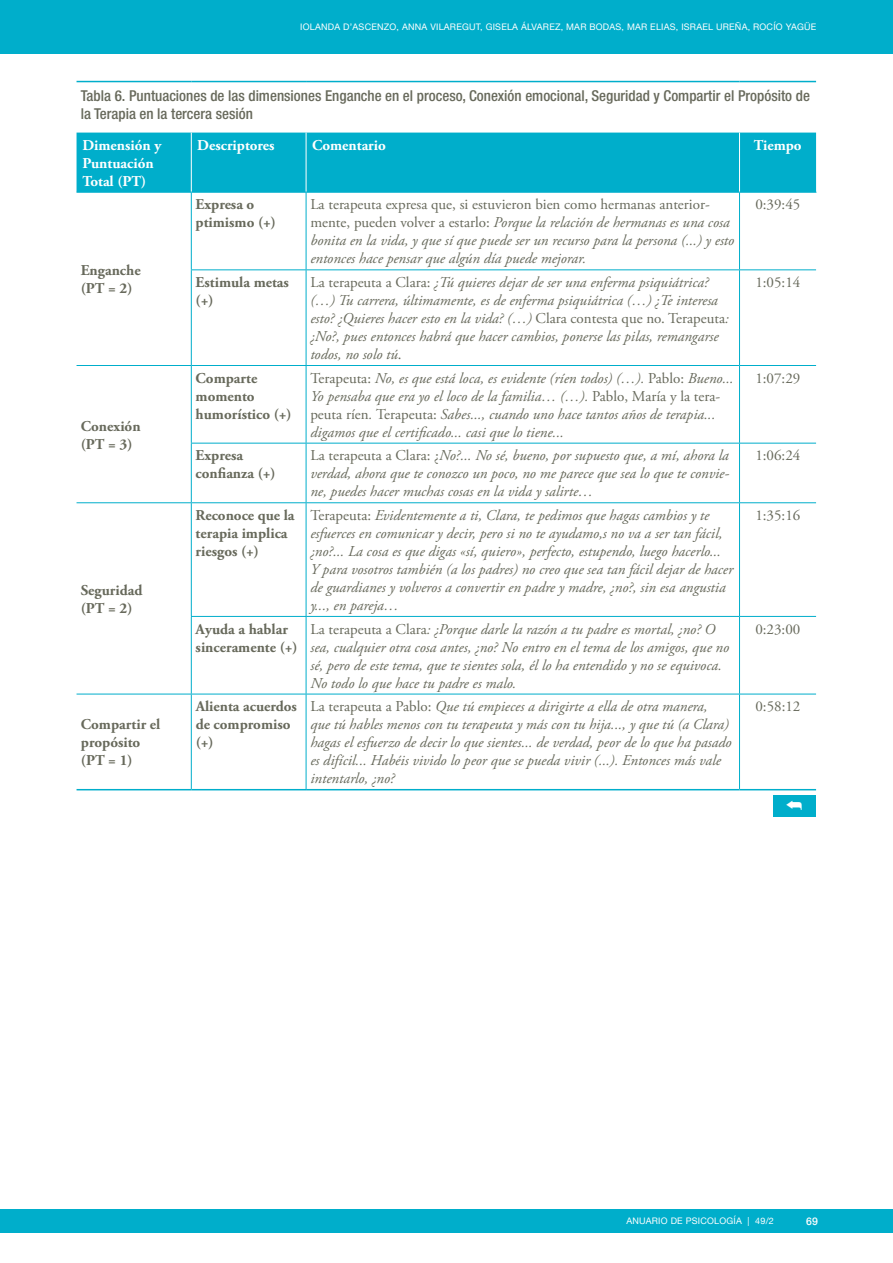
<style>
.page{position:relative;width:893px;height:1263px;background:#fff}
.page>*{position:absolute;margin:0;border:0;box-sizing:border-box;transform-origin:0 0}
.t1{font:italic 15px/18px "Adobe Garamond Pro";color:#67695b}
.t2{font:700 15px/18px "Adobe Garamond Pro";color:#67695b}
.t3{font:500 condensed 15px/18px "Helvetica Neue LT Std";color:#67695b}
.t4{font:700 15px/18px "Adobe Garamond Pro";color:#fff}
.t5{font:15px "Adobe Garamond Pro";color:#67695b}
.t6{font:500 10.5px "Helvetica Neue";color:#fff}
.t7{font:9px "Helvetica Neue";letter-spacing:.025em;color:#fff}
.s1{font-style:normal}
</style>
<div class="page">
<div style="left:0;top:0;width:893px;height:54px;background:#00aecb"></div>
<div style="left:0;top:1209px;width:893px;height:23px;background:#00aecb"></div>
<div style="left:77px;top:133px;width:739px;height:59px;background:#00aecb"></div>
<hr style="left:191px;top:133px;width:1px;height:59px;background:#fff">
<hr style="left:306px;top:133px;width:1px;height:59px;background:#fff">
<hr style="left:739px;top:133px;width:1px;height:59px;background:#fff">
<hr style="left:191px;top:269px;width:115px;height:1px;background:#00aecb">
<hr style="left:306px;top:269px;width:433px;height:1px;background:#00aecb">
<hr style="left:739px;top:269px;width:77px;height:1px;background:#00aecb">
<hr style="left:77px;top:365px;width:114px;height:1px;background:#00aecb">
<hr style="left:191px;top:365px;width:115px;height:1px;background:#00aecb">
<hr style="left:306px;top:365px;width:433px;height:1px;background:#00aecb">
<hr style="left:739px;top:365px;width:77px;height:1px;background:#00aecb">
<hr style="left:191px;top:443px;width:115px;height:1px;background:#00aecb">
<hr style="left:306px;top:443px;width:433px;height:1px;background:#00aecb">
<hr style="left:739px;top:443px;width:77px;height:1px;background:#00aecb">
<hr style="left:77px;top:502px;width:114px;height:1px;background:#00aecb">
<hr style="left:191px;top:502px;width:115px;height:1px;background:#00aecb">
<hr style="left:306px;top:502px;width:433px;height:1px;background:#00aecb">
<hr style="left:739px;top:502px;width:77px;height:1px;background:#00aecb">
<hr style="left:191px;top:616px;width:115px;height:1px;background:#00aecb">
<hr style="left:306px;top:616px;width:433px;height:1px;background:#00aecb">
<hr style="left:739px;top:616px;width:77px;height:1px;background:#00aecb">
<hr style="left:77px;top:694px;width:114px;height:1px;background:#00aecb">
<hr style="left:191px;top:694px;width:115px;height:1px;background:#00aecb">
<hr style="left:306px;top:694px;width:433px;height:1px;background:#00aecb">
<hr style="left:739px;top:694px;width:77px;height:1px;background:#00aecb">
<hr style="left:77px;top:81px;width:114px;height:1px;background:#00aecb">
<hr style="left:191px;top:81px;width:115px;height:1px;background:#00aecb">
<hr style="left:306px;top:81px;width:433px;height:1px;background:#00aecb">
<hr style="left:739px;top:81px;width:77px;height:1px;background:#00aecb">
<hr style="left:77px;top:192px;width:114px;height:1px;background:#00aecb">
<hr style="left:191px;top:192px;width:115px;height:1px;background:#00aecb">
<hr style="left:306px;top:192px;width:433px;height:1px;background:#00aecb">
<hr style="left:739px;top:192px;width:77px;height:1px;background:#00aecb">
<hr style="left:77px;top:789px;width:114px;height:1px;background:#00aecb">
<hr style="left:191px;top:789px;width:115px;height:1px;background:#00aecb">
<hr style="left:306px;top:789px;width:433px;height:1px;background:#00aecb">
<hr style="left:739px;top:789px;width:77px;height:1px;background:#00aecb">
<hr style="left:191px;top:193px;width:1px;height:76px;background:#00aecb">
<hr style="left:306px;top:193px;width:1px;height:76px;background:#00aecb">
<hr style="left:739px;top:193px;width:1px;height:76px;background:#00aecb">
<hr style="left:191px;top:270px;width:1px;height:95px;background:#00aecb">
<hr style="left:306px;top:270px;width:1px;height:95px;background:#00aecb">
<hr style="left:739px;top:270px;width:1px;height:95px;background:#00aecb">
<hr style="left:191px;top:366px;width:1px;height:77px;background:#00aecb">
<hr style="left:306px;top:366px;width:1px;height:77px;background:#00aecb">
<hr style="left:739px;top:366px;width:1px;height:77px;background:#00aecb">
<hr style="left:191px;top:443px;width:1px;height:59px;background:#00aecb">
<hr style="left:306px;top:443px;width:1px;height:59px;background:#00aecb">
<hr style="left:739px;top:443px;width:1px;height:59px;background:#00aecb">
<hr style="left:191px;top:503px;width:1px;height:113px;background:#00aecb">
<hr style="left:306px;top:503px;width:1px;height:113px;background:#00aecb">
<hr style="left:739px;top:503px;width:1px;height:113px;background:#00aecb">
<hr style="left:191px;top:617px;width:1px;height:77px;background:#00aecb">
<hr style="left:306px;top:617px;width:1px;height:77px;background:#00aecb">
<hr style="left:739px;top:617px;width:1px;height:77px;background:#00aecb">
<hr style="left:191px;top:694px;width:1px;height:95px;background:#00aecb">
<hr style="left:306px;top:694px;width:1px;height:95px;background:#00aecb">
<hr style="left:739px;top:694px;width:1px;height:95px;background:#00aecb">
<div style="left:773px;top:795px;width:42px;height:21px;background:#00aecb"></div>
<p class="t7" style="left:300px;top:20px;width:518px">IOLANDA D’ASCENZO, ANNA VILAREGUT, GISELA ÁLVAREZ, MAR BODAS, MAR ELIAS, ISRAEL UREÑA, ROCÍO YAGÜE</p>
<p class="t3" style="left:81px;top:86px;width:731px">Tabla 6. Puntuaciones de las dimensiones Enganche en el proceso, Conexión emocional, Seguridad y Compartir el Propósito de la Terapia en la tercera sesión</p>
<p class="t4" style="left:83px;top:136px;width:80px">Dimensión y<br>Puntuación<br>Total (PT)</p>
<p class="t4" style="left:197px;top:136px;width:79px">Descriptores</p>
<p class="t4" style="left:312px;top:136px;width:75px">Comentario</p>
<p class="t4" style="left:754px;top:136px;width:49px">Tiempo</p>
<p class="t2" style="left:81px;top:262px;width:61px">Enganche (PT = 2)</p>
<p class="t2" style="left:81px;top:417px;width:61px">Conexión (PT = 3)</p>
<p class="t2" style="left:81px;top:581px;width:63px">Seguridad (PT = 2)</p>
<p class="t2" style="left:81px;top:716px;width:81px">Compartir el propósito (PT = 1)</p>
<p class="t2" style="left:196px;top:196px;width:82px">Expresa o ptimismo (+)</p>
<p class="t1" style="left:310px;top:196px;width:425px"><span class="s1">La terapeuta expresa que, si estuvieron bien como hermanas anterior&shy;mente, pueden volver a estarlo:</span> Porque la relación de hermanas es una cosa bonita en la vida, y que sí que puede ser un recurso para la persona (...) y esto entonces hace pensar que algún día puede mejorar.</p>
<p class="t5" style="left:755px;top:196px;width:46px">0:39:45</p>
<p class="t2" style="left:196px;top:274px;width:95px">Estimula metas (+)</p>
<p class="t1" style="left:310px;top:274px;width:420px"><span class="s1">La terapeuta a Clara:</span> ¿Tú quieres dejar de ser una enferma psiquiátrica? (…) Tu carrera, últimamente, es de enferma psiquiátrica (…) ¿Te interesa esto? ¿Quieres hacer esto en la vida? (…) <span class="s1">Clara contesta que no. Terapeuta</span>: ¿No?, pues entonces habrá que hacer cambios, ponerse las pilas, remangarse todos, no solo tú<span class="s1">.</span></p>
<p class="t5" style="left:755px;top:273px;width:46px">1:05:14</p>
<p class="t2" style="left:196px;top:369px;width:98px">Comparte momento humorístico (+)</p>
<p class="t1" style="left:310px;top:369px;width:425px"><span class="s1">Terapeuta:</span> No, es que está loca, es evidente (ríen todos) (…). <span class="s1">Pablo:</span> Bueno...<br>Yo pensaba que era yo el loco de la familia… (…). <span class="s1">Pablo, María y la tera&shy;peuta ríen</span>. <span class="s1">Terapeuta:</span> Sabes..., cuando uno hace tantos años de terapia... digamos que el certificado... casi que lo tiene...</p>
<p class="t5" style="left:755px;top:369px;width:46px">1:07:29</p>
<p class="t2" style="left:196px;top:447px;width:82px">Expresa confianza (+)</p>
<p class="t1" style="left:310px;top:447px;width:420px;text-align:justify"><span class="s1">La terapeuta a Clara: ¿</span>No?... No sé, bueno, por supuesto que, a mí, ahora la verdad, ahora que te conozco un poco, no me parece que sea lo que te convie&shy;ne, puedes hacer muchas cosas en la vida y salirte…</p>
<p class="t5" style="left:755px;top:447px;width:46px">1:06:24</p>
<p class="t2" style="left:196px;top:506px;width:100px">Reconoce que la terapia implica riesgos (+)</p>
<p class="t1" style="left:310px;top:507px;width:424px"><span class="s1">Terapeuta:</span> Evidentemente a ti, Clara, te pedimos que hagas cambios y te esfuerces en comunicar y decir, pero si no te ayudamo,s no va a ser tan fácil, ¿no?... La cosa es que digas «sí, quiero», perfecto, estupendo, luego hacerlo...<br>Y para vosotros también (a los padres) no creo que sea tan fácil dejar de hacer de guardianes y volveros a convertir en padre y madre, ¿no?, sin esa angustia y..., en pareja…</p>
<p class="t5" style="left:755px;top:506px;width:47px">1:35:16</p>
<p class="t2" style="left:196px;top:620px;width:104px">Ayuda a hablar sinceramente (+)</p>
<p class="t1" style="left:310px;top:620px;width:420px"><span class="s1">La terapeuta a Clara</span>: ¿Porque darle la razón a tu padre es mortal, ¿no? O sea, cualquier otra cosa antes, ¿no? No entro en el tema de los amigos, que no sé, pero de este tema, que te sientes sola, él lo ha entendido y no se equivoca.<br>No todo lo que hace tu padre es malo.</p>
<p class="t5" style="left:755px;top:620px;width:47px">0:23:00</p>
<p class="t2" style="left:196px;top:698px;width:103px">Alienta acuerdos de compromiso (+)</p>
<p class="t1" style="left:310px;top:698px;width:423px"><span class="s1">La terapeuta a Pablo:</span> Que tú empieces a dirigirte a ella de otra manera,<br>que tú hables menos con tu terapeuta y más con tu hija..., y que tú (a Clara) hagas el esfuerzo de decir lo que sientes... de verdad, peor de lo que ha pasado es difícil... Habéis vivido lo peor que se pueda vivir (...). Entonces más vale intentarlo, ¿no?</p>
<p class="t5" style="left:755px;top:697px;width:47px">0:58:12</p>
<p class="t7" style="left:626px;top:1214px;width:149px">ANUARIO DE PSICOLOGÍA | 49/2</p>
<p class="t6" style="left:806px;top:1212px;width:13px">69</p>
</div>
